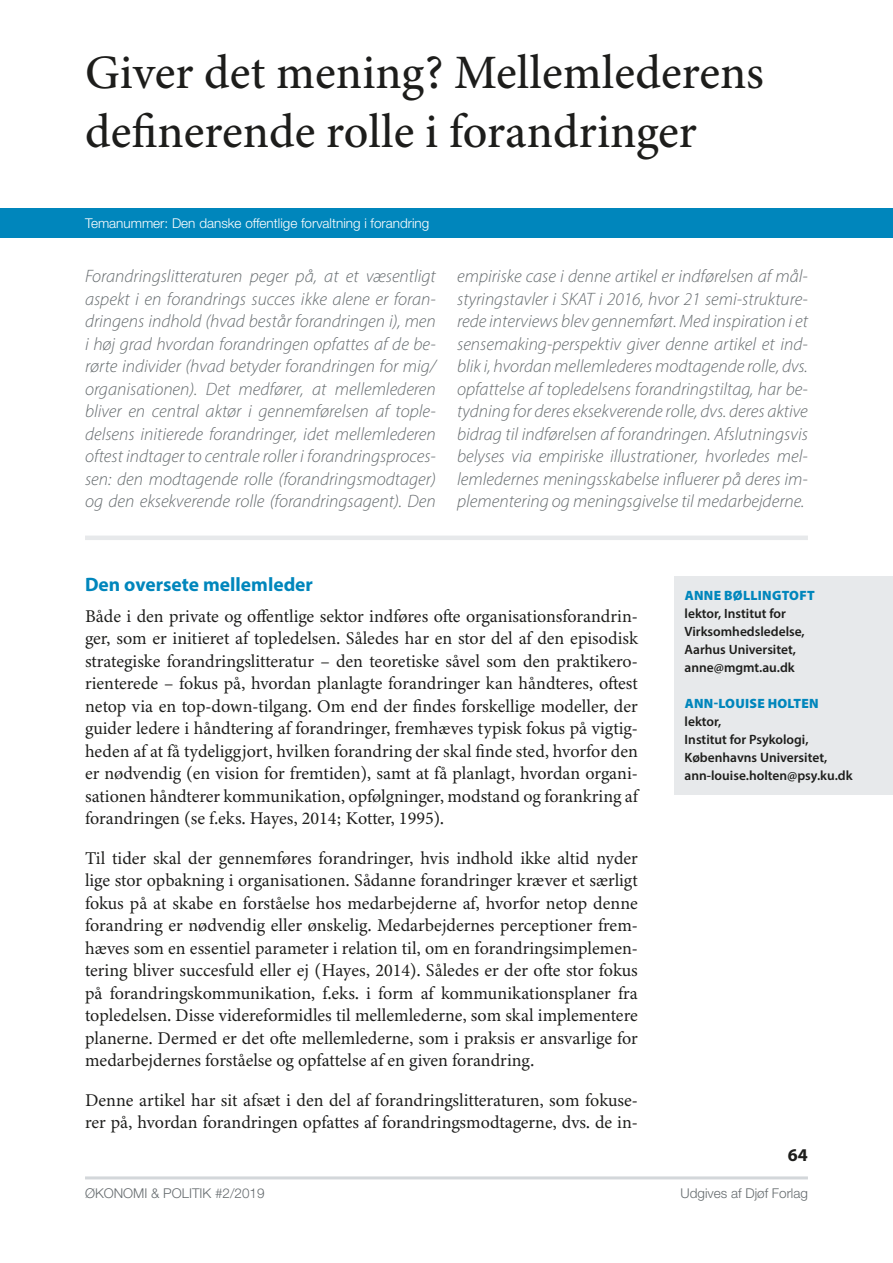
<style>
.page{position:relative;width:893px;height:1263px;background:#fff}
.page>*{position:absolute;margin:0;border:0;box-sizing:border-box;transform-origin:0 0}
.t1{font:500 48px/58.5px "Minion 3";color:#1d1d1b}
.t2{font:700 19.5px "Myriad Pro";color:#0086bc}
.t3{font:18px/22.5px "Minion 3";color:#1d1d1b;text-align:justify}
.t4{font:italic 300 18px/22.5px "Myriad Pro";color:#666c6f;text-align:justify}
.t5{font:700 18px "Myriad Pro";color:#1d1d1b}
.t6{font:600 13.5px/18px "Myriad Pro";color:#1d1d1b}
.t7{font:300 13.5px "Helvetica Neue LT Std";color:#fff}
.t8{font:300 13.5px "Helvetica Neue LT Std";color:#666c6f}
.t9{font:900 13.5px "Myriad Pro";letter-spacing:.02em;color:#0086bc}
</style>
<div class="page">
<div style="left:675px;top:576px;width:218px;height:218px;background:#e7e9eb"></div>
<div style="left:0;top:208px;width:893px;height:30px;background:#0086bc"></div>
<hr style="left:85px;top:1176px;width:723px;height:3px;background:#d3d7da">
<hr style="left:85px;top:536px;width:723px;height:4px;background:#e7e9eb">
<h1 class="t1" style="left:85px;top:43px;width:680px">Giver det mening? Mellemlederens definerende rolle i forandringer</h1>
<p class="t7" style="left:85px;top:215px;width:346px">Temanummer: Den danske offentlige forvaltning i forandring</p>
<p class="t4" style="left:85px;top:265px;width:352px">Forandringslitteraturen peger på, at et væsentligt aspekt i en forandrings succes ikke alene er foran&shy;dringens indhold (hvad består forandringen i), men i høj grad hvordan forandringen opfattes af de be&shy;rørte individer (hvad betyder forandringen for mig/ organisationen). Det medfører, at mellemlederen bliver en central aktør i gennemførelsen af tople&shy;delsens initierede forandringer, idet mellemlederen oftest indtager to centrale roller i forandringsproces&shy;sen: den modtagende rolle (forandringsmodtager) og den eksekverende rolle (forandringsagent). Den</p>
<p class="t4" style="left:457px;top:265px;width:352px">empiriske case i denne artikel er indførelsen af mål&shy;styringstavler i SKAT i 2016, hvor 21 semi-strukture&shy;rede interviews blev gennemført. Med inspiration i et sensemaking-perspektiv giver denne artikel et ind&shy;blik i, hvordan mellemlederes modtagende rolle, dvs. opfattelse af topledelsens forandringstiltag, har be&shy;tydning for deres eksekverende rolle, dvs. deres aktive bidrag til indførelsen af forandringen. Afslutningsvis belyses via empiriske illustrationer, hvorledes mel&shy;lemledernes meningsskabelse influerer på deres im&shy;plementering og meningsgivelse til medarbejderne.</p>
<p class="t2" style="left:85px;top:571px;width:229px">Den oversete mellemleder</p>
<p class="t3" style="left:85px;top:604px;width:554px">Både i den private og offentlige sektor indføres ofte organisationsforandrin&shy;ger, som er initieret af topledelsen. Således har en stor del af den episodisk strategiske forandringslitteratur – den teoretiske såvel som den praktikero&shy;rienterede – fokus på, hvordan planlagte forandringer kan håndteres, oftest netop via en top-down-tilgang. Om end der findes forskellige modeller, der guider ledere i håndtering af forandringer, fremhæves typisk fokus på vigtig&shy;heden af at få tydeliggjort, hvilken forandring der skal finde sted, hvorfor den er nødvendig (en vision for fremtiden), samt at få planlagt, hvordan organi&shy;sationen håndterer kommunikation, opfølgninger, modstand og forankring af forandringen (se f.eks. Hayes, 2014; Kotter, 1995).</p>
<p class="t3" style="left:85px;top:846px;width:554px">Til tider skal der gennemføres forandringer, hvis indhold ikke altid nyder lige stor opbakning i organisationen. Sådanne forandringer kræver et særligt fokus på at skabe en forståelse hos medarbejderne af, hvorfor netop denne forandring er nødvendig eller ønskelig. Medarbejdernes perceptioner frem&shy;hæves som en essentiel parameter i relation til, om en forandringsimplemen&shy;tering bliver succesfuld eller ej (Hayes, 2014). Således er der ofte stor fokus på forandringskommunikation, f.eks. i form af kommunikationsplaner fra topledelsen. Disse videreformidles til mellemlederne, som skal implementere planerne. Dermed er det ofte mellemlederne, som i praksis er ansvarlige for medarbejdernes forståelse og opfattelse af en given forandring.</p>
<p class="t3" style="left:85px;top:1088px;width:554px">Denne artikel har sit afsæt i den del af forandringslitteraturen, som fokuse&shy;rer på, hvordan forandringen opfattes af forandringsmodtagerne, dvs. de in-</p>
<p class="t9" style="left:685px;top:587px;width:131px">ANNE BØLLINGTOFT</p>
<p class="t6" style="left:685px;top:604px;width:122px">lektor, Institut for<br>Virksomhedsledelse,<br>Aarhus Universitet, anne@mgmt.au.dk</p>
<p class="t9" style="left:685px;top:695px;width:135px">ANN-LOUISE HOLTEN</p>
<p class="t6" style="left:685px;top:712px;width:169px">lektor,<br>Institut for Psykologi,<br>Københavns Universitet, ann-louise.holten@psy.ku.dk</p>
<p class="t5" style="left:788px;top:1143px;width:21px">64</p>
<p class="t8" style="left:85px;top:1185px;width:181px">ØKONOMI &amp; POLITIK #2/2019</p>
<p class="t8" style="left:681px;top:1185px;width:129px">Udgives af Djøf Forlag</p>
</div>
